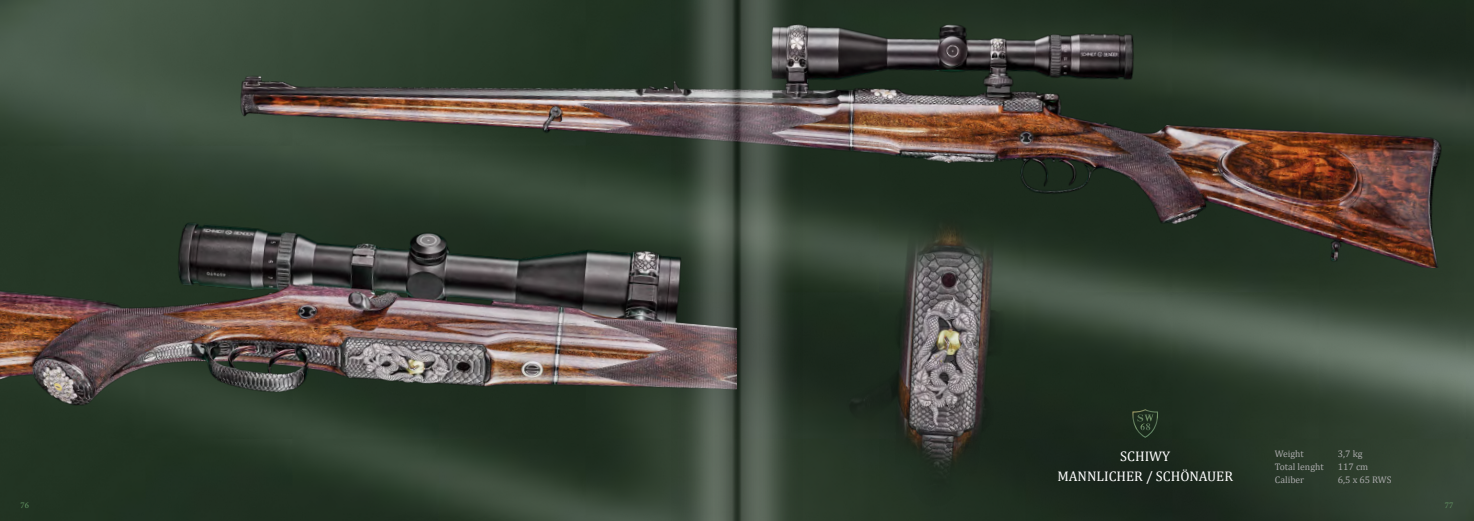
<style>
.page{position:relative;width:1474px;height:521px;background:#fff}
.page>*{position:absolute;margin:0;border:0;box-sizing:border-box;transform-origin:0 0}
.t1{font:14px/20.1px "Cambria Math";color:#fff;text-align:center}
.t2{font:9.62px "Cambria Math";color:#aaaaab}
.t3{font:8.75px "Minion Pro";color:#696}
</style>
<div class="page">
<img style="left:0;top:0;width:1473px;height:521px">
<img style="left:0;top:69px;width:670px;height:452px">
<img style="left:170px;top:0;width:1303px;height:268px">
<img style="left:839px;top:142px;width:204px;height:379px">
<svg style="left:1131px;top:409px;width:27px;height:29px"></svg>
<img style="left:670px;top:0;width:135px;height:521px">
<h1 class="t1" style="left:1057px;top:446px;width:177px">SCHIWY<br>MANNLICHER / SCHÖNAUER</h1>
<p class="t2" style="left:1274px;top:448px;width:30px">Weight</p>
<p class="t2" style="left:1337px;top:448px;width:26px">3,7 kg</p>
<p class="t2" style="left:1274px;top:461px;width:50px">Total lenght</p>
<p class="t2" style="left:1337px;top:461px;width:32px">117 cm</p>
<p class="t2" style="left:1274px;top:474px;width:31px">Caliber</p>
<p class="t2" style="left:1337px;top:474px;width:55px">6,5 x 65 RWS</p>
<p class="t3" style="left:21px;top:499px;width:10px">76</p>
<p class="t3" style="left:1444px;top:499px;width:10px">77</p>
</div>
